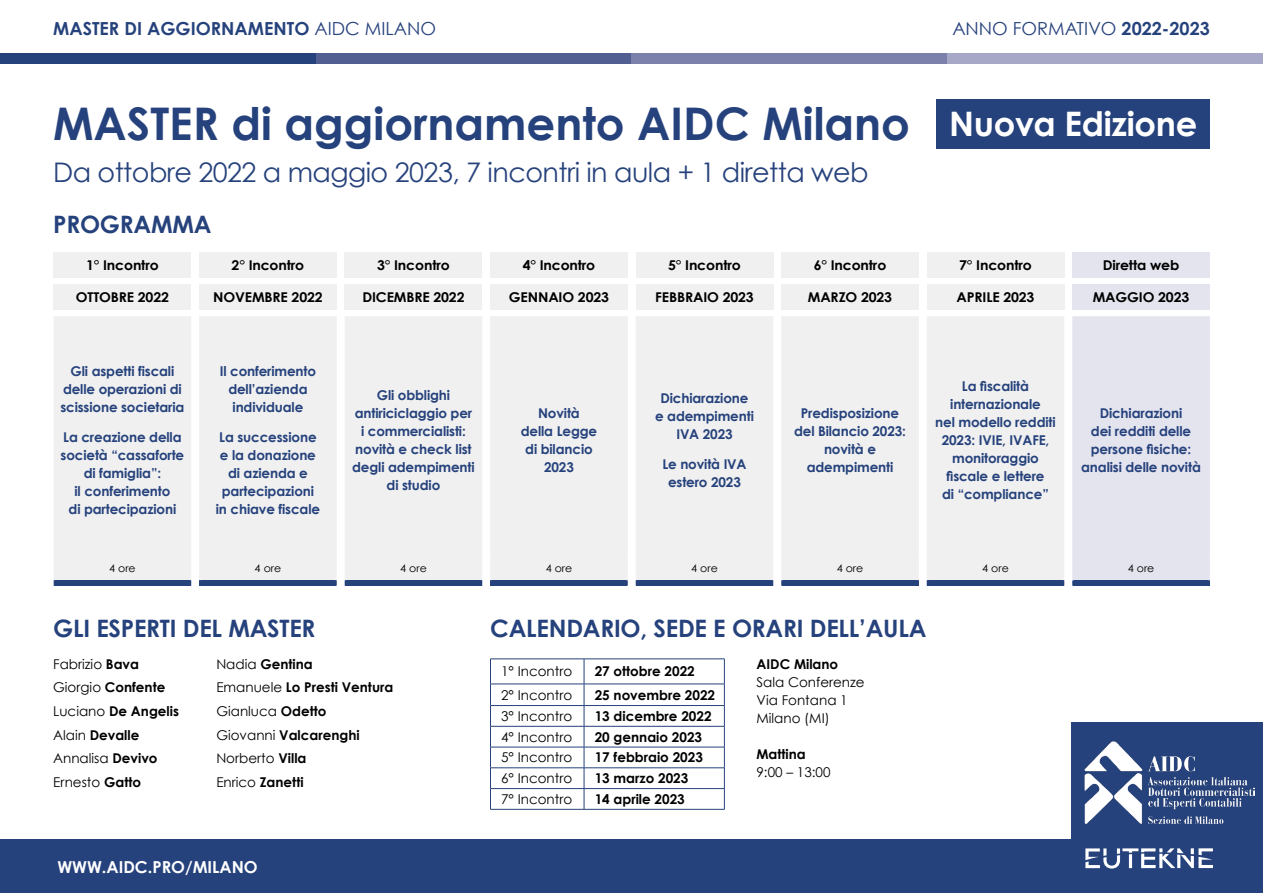
<style>
.page{position:relative;width:1263px;height:893px;background:#fff}
.page>*{position:absolute;margin:0;border:0;box-sizing:border-box;transform-origin:0 0}
.t1{font:700 45px "Century Gothic";color:#26427c}
.t2{font:27px "Century Gothic";letter-spacing:-.02em;color:#26427c}
.t3{font:700 24px "Century Gothic";letter-spacing:-.01em;color:#26427c}
.t4{font:700 18px "Century Gothic";color:#26427c}
.t5{font:18px "Century Gothic";color:#26427c}
.t6{font:700 16.5px "Century Gothic";color:#fff}
.t7{font:700 13.5px/18px "Century Gothic";letter-spacing:-.01em;color:#26427c;text-align:center}
.t8{font:700 13.5px/23.7px "Century Gothic";letter-spacing:-.01em;color:#000}
.t9{font:13.5px/23.7px "Century Gothic";color:#000}
.t10{font:700 13.5px "Century Gothic";letter-spacing:-.01em;color:#000;scale:1.04 1}
.t11{font:10.5px "Century Gothic";color:#000;scale:1.04 1}
.s1{font-weight:400}
.s2{font-weight:700}
.s3{font-size:33.75px;color:#fff}
</style>
<div class="page">
<div style="left:0;top:53px;width:316px;height:11px;background:#26427c"></div>
<div style="left:316px;top:53px;width:315px;height:11px;background:#505e92"></div>
<div style="left:631px;top:53px;width:316px;height:11px;background:#7b81ab"></div>
<div style="left:947px;top:53px;width:316px;height:11px;background:#a7a8c7"></div>
<div style="left:0;top:840px;width:1263px;height:53px;background:#26427c"></div>
<div style="left:1071px;top:723px;width:192px;height:170px;background:#26427c"></div>
<img style="left:1084px;top:741px;width:170px;height:83px">
<svg style="left:1085px;top:848px;width:128px;height:21px"></svg>
<div style="left:936px;top:99px;width:274px;height:49px;background:#26427c"></div>
<div style="left:54px;top:316px;width:137px;height:270px;background:#f0f0f0"></div>
<div style="left:54px;top:284px;width:137px;height:26px;background:#f0f0f0"></div>
<div style="left:54px;top:252px;width:137px;height:26px;background:#f0f0f0"></div>
<div style="left:199px;top:316px;width:138px;height:270px;background:#f0f0f0"></div>
<div style="left:199px;top:284px;width:138px;height:26px;background:#f0f0f0"></div>
<div style="left:199px;top:252px;width:138px;height:26px;background:#f0f0f0"></div>
<div style="left:345px;top:316px;width:137px;height:270px;background:#f0f0f0"></div>
<div style="left:345px;top:284px;width:137px;height:26px;background:#f0f0f0"></div>
<div style="left:345px;top:252px;width:137px;height:26px;background:#f0f0f0"></div>
<div style="left:490px;top:316px;width:138px;height:270px;background:#f0f0f0"></div>
<div style="left:490px;top:284px;width:138px;height:26px;background:#f0f0f0"></div>
<div style="left:490px;top:252px;width:138px;height:26px;background:#f0f0f0"></div>
<div style="left:636px;top:316px;width:137px;height:270px;background:#f0f0f0"></div>
<div style="left:636px;top:284px;width:137px;height:26px;background:#f0f0f0"></div>
<div style="left:636px;top:252px;width:137px;height:26px;background:#f0f0f0"></div>
<div style="left:781px;top:316px;width:138px;height:270px;background:#f0f0f0"></div>
<div style="left:781px;top:284px;width:138px;height:26px;background:#f0f0f0"></div>
<div style="left:781px;top:252px;width:138px;height:26px;background:#f0f0f0"></div>
<div style="left:927px;top:316px;width:137px;height:270px;background:#f0f0f0"></div>
<div style="left:927px;top:284px;width:137px;height:26px;background:#f0f0f0"></div>
<div style="left:927px;top:252px;width:137px;height:26px;background:#f0f0f0"></div>
<div style="left:1072px;top:316px;width:138px;height:270px;background:#e4e4ef"></div>
<hr style="left:1072px;top:316px;width:2px;height:238px;background:#e4e4ef">
<hr style="left:1208px;top:316px;width:2px;height:238px;background:#e4e4ef">
<hr style="left:1072px;top:554px;width:2px;height:26px;background:#e4e4ef">
<hr style="left:1208px;top:554px;width:2px;height:26px;background:#e4e4ef">
<div style="left:1072px;top:284px;width:138px;height:26px;background:#e4e4ef"></div>
<div style="left:1072px;top:252px;width:138px;height:26px;background:#e4e4ef"></div>
<hr style="left:490px;top:659px;width:94px;height:1px;background:#26427c">
<hr style="left:584px;top:659px;width:140px;height:1px;background:#26427c">
<hr style="left:490px;top:684px;width:94px;height:1px;background:#26427c">
<hr style="left:584px;top:684px;width:140px;height:1px;background:#26427c">
<hr style="left:490px;top:705px;width:94px;height:1px;background:#26427c">
<hr style="left:584px;top:705px;width:140px;height:1px;background:#26427c">
<hr style="left:490px;top:726px;width:94px;height:1px;background:#26427c">
<hr style="left:584px;top:726px;width:140px;height:1px;background:#26427c">
<hr style="left:490px;top:747px;width:94px;height:1px;background:#26427c">
<hr style="left:584px;top:747px;width:140px;height:1px;background:#26427c">
<hr style="left:490px;top:767px;width:94px;height:1px;background:#26427c">
<hr style="left:584px;top:767px;width:140px;height:1px;background:#26427c">
<hr style="left:490px;top:788px;width:94px;height:1px;background:#26427c">
<svg style="left:490px;top:660px;width:1px;height:149px"></svg>
<hr style="left:584px;top:788px;width:140px;height:1px;background:#26427c">
<svg style="left:584px;top:659px;width:1px;height:150px"></svg>
<svg style="left:724px;top:659px;width:1px;height:150px"></svg>
<hr style="left:490px;top:809px;width:94px;height:1px;background:#26427c">
<hr style="left:584px;top:809px;width:140px;height:1px;background:#26427c">
<h3 class="t4" style="left:53px;top:18px;width:384px">MASTER DI AGGIORNAMENTO <span class="s1">AIDC MILANO</span></h3>
<h3 class="t5" style="left:952px;top:18px;width:259px">ANNO FORMATIVO <span class="s2">2022-2023</span></h3>
<h1 class="t1" style="left:53px;top:95px;width:1145px">MASTER di aggiornamento AIDC Milano <span class="s3">Nuova Edizione</span></h1>
<h2 class="t2" style="left:53px;top:155px;width:817px">Da ottobre 2022 a maggio 2023, 7 incontri in aula + 1 diretta web</h2>
<h3 class="t3" style="left:53px;top:210px;width:160px">PROGRAMMA</h3>
<p class="t10" style="left:86px;top:257px;width:71px">1° Incontro</p>
<p class="t10" style="left:232px;top:257px;width:71px">2° Incontro</p>
<p class="t10" style="left:377px;top:257px;width:71px">3° Incontro</p>
<p class="t10" style="left:523px;top:257px;width:71px">4° Incontro</p>
<p class="t10" style="left:668px;top:257px;width:71px">5° Incontro</p>
<p class="t10" style="left:814px;top:257px;width:71px">6° Incontro</p>
<p class="t10" style="left:959px;top:257px;width:71px">7° Incontro</p>
<p class="t10" style="left:1103px;top:257px;width:75px">Diretta web</p>
<p class="t10" style="left:76px;top:289px;width:91px">OTTOBRE 2022</p>
<p class="t10" style="left:213px;top:289px;width:107px">NOVEMBRE 2022</p>
<p class="t10" style="left:362px;top:289px;width:100px">DICEMBRE 2022</p>
<p class="t10" style="left:509px;top:289px;width:98px">GENNAIO 2023</p>
<p class="t10" style="left:655px;top:289px;width:96px">FEBBRAIO 2023</p>
<p class="t10" style="left:808px;top:289px;width:83px">MARZO 2023</p>
<p class="t10" style="left:956px;top:289px;width:76px">APRILE 2023</p>
<p class="t10" style="left:1093px;top:289px;width:94px">MAGGIO 2023</p>
<p class="t7" style="left:60px;top:361px;width:126px">Gli aspetti fiscali delle operazioni di scissione societaria</p>
<p class="t7" style="left:61px;top:427px;width:125px">La creazione della società “cassaforte di famiglia”:<br>il conferimento<br>di partecipazioni</p>
<p class="t7" style="left:220px;top:361px;width:98px">Il conferimento dell’azienda individuale</p>
<p class="t7" style="left:216px;top:427px;width:106px">La successione e la donazione di azienda e partecipazioni in chiave fiscale</p>
<p class="t7" style="left:352px;top:385px;width:124px">Gli obblighi antiriciclaggio per i commercialisti: novità e check list degli adempimenti di studio</p>
<p class="t7" style="left:521px;top:403px;width:78px">Novità della Legge di bilancio<br>2023</p>
<p class="t7" style="left:655px;top:388px;width:100px">Dichiarazione e adempimenti<br>IVA 2023</p>
<p class="t7" style="left:662px;top:454px;width:86px">Le novità IVA estero 2023</p>
<p class="t7" style="left:794px;top:403px;width:113px">Predisposizione del Bilancio 2023: novità e adempimenti</p>
<p class="t7" style="left:935px;top:376px;width:122px">La fiscalità internazionale<br>nel modello redditi<br>2023: IVIE, IVAFE, monitoraggio fiscale e lettere<br>di “compliance”</p>
<p class="t7" style="left:1081px;top:403px;width:121px">Dichiarazioni<br>dei redditi delle persone fisiche: analisi delle novità</p>
<p class="t11" style="left:109px;top:562px;width:27px">4 ore</p>
<p class="t11" style="left:255px;top:562px;width:27px">4 ore</p>
<p class="t11" style="left:400px;top:562px;width:27px">4 ore</p>
<p class="t11" style="left:546px;top:562px;width:27px">4 ore</p>
<p class="t11" style="left:691px;top:562px;width:27px">4 ore</p>
<p class="t11" style="left:837px;top:562px;width:27px">4 ore</p>
<p class="t11" style="left:982px;top:562px;width:27px">4 ore</p>
<p class="t11" style="left:1128px;top:562px;width:27px">4 ore</p>
<h3 class="t3" style="left:53px;top:614px;width:264px">GLI ESPERTI DEL MASTER</h3>
<p class="t9" style="left:53px;top:652px;width:127px">Fabrizio <span class="s2">Bava<br></span>Giorgio <span class="s2">Confente<br></span>Luciano <span class="s2">De Angelis<br></span>Alain <span class="s2">Devalle<br></span>Annalisa <span class="s2">Devivo<br></span>Ernesto <span class="s2">Gatto</span></p>
<p class="t8" style="left:216px;top:652px;width:179px"><span class="s1">Nadia</span> Gentina<br><span class="s1">Emanuele</span> Lo Presti Ventura<br><span class="s1">Gianluca</span> Odetto<br><span class="s1">Giovanni</span> Valcarenghi<br><span class="s1">Norberto</span> Villa<br><span class="s1">Enrico</span> Zanetti</p>
<h3 class="t3" style="left:490px;top:614px;width:438px">CALENDARIO, SEDE E ORARI DELL’AULA</h3>
<p class="t8" style="left:756px;top:652px;width:83px">AIDC Milano</p>
<p class="t9" style="left:756px;top:673px;width:110px;line-height:18px">Sala Conferenze<br>Via Fontana 1<br>Milano (MI)</p>
<p class="t8" style="left:756px;top:742px;width:51px">Mattina</p>
<p class="t9" style="left:756px;top:760px;width:76px">9:00 – 13:00</p>
<p class="t9" style="left:501px;top:659px;width:73px">1° Incontro</p>
<p class="t8" style="left:595px;top:659px;width:102px">27 ottobre 2022</p>
<p class="t9" style="left:501px;top:683px;width:73px">2° Incontro</p>
<p class="t8" style="left:595px;top:683px;width:122px">25 novembre 2022</p>
<p class="t9" style="left:501px;top:704px;width:73px">3° Incontro</p>
<p class="t8" style="left:595px;top:704px;width:118px">13 dicembre 2022</p>
<p class="t9" style="left:501px;top:725px;width:73px">4° Incontro</p>
<p class="t8" style="left:595px;top:725px;width:109px">20 gennaio 2023</p>
<p class="t9" style="left:501px;top:746px;width:73px">5° Incontro</p>
<p class="t8" style="left:595px;top:745px;width:110px">17 febbraio 2023</p>
<p class="t9" style="left:501px;top:766px;width:73px">6° Incontro</p>
<p class="t8" style="left:595px;top:766px;width:95px">13 marzo 2023</p>
<p class="t9" style="left:501px;top:787px;width:73px">7° Incontro</p>
<p class="t8" style="left:595px;top:787px;width:92px">14 aprile 2023</p>
<p class="t6" style="left:57px;top:856px;width:202px">WWW.AIDC.PRO/MILANO</p>
</div>
